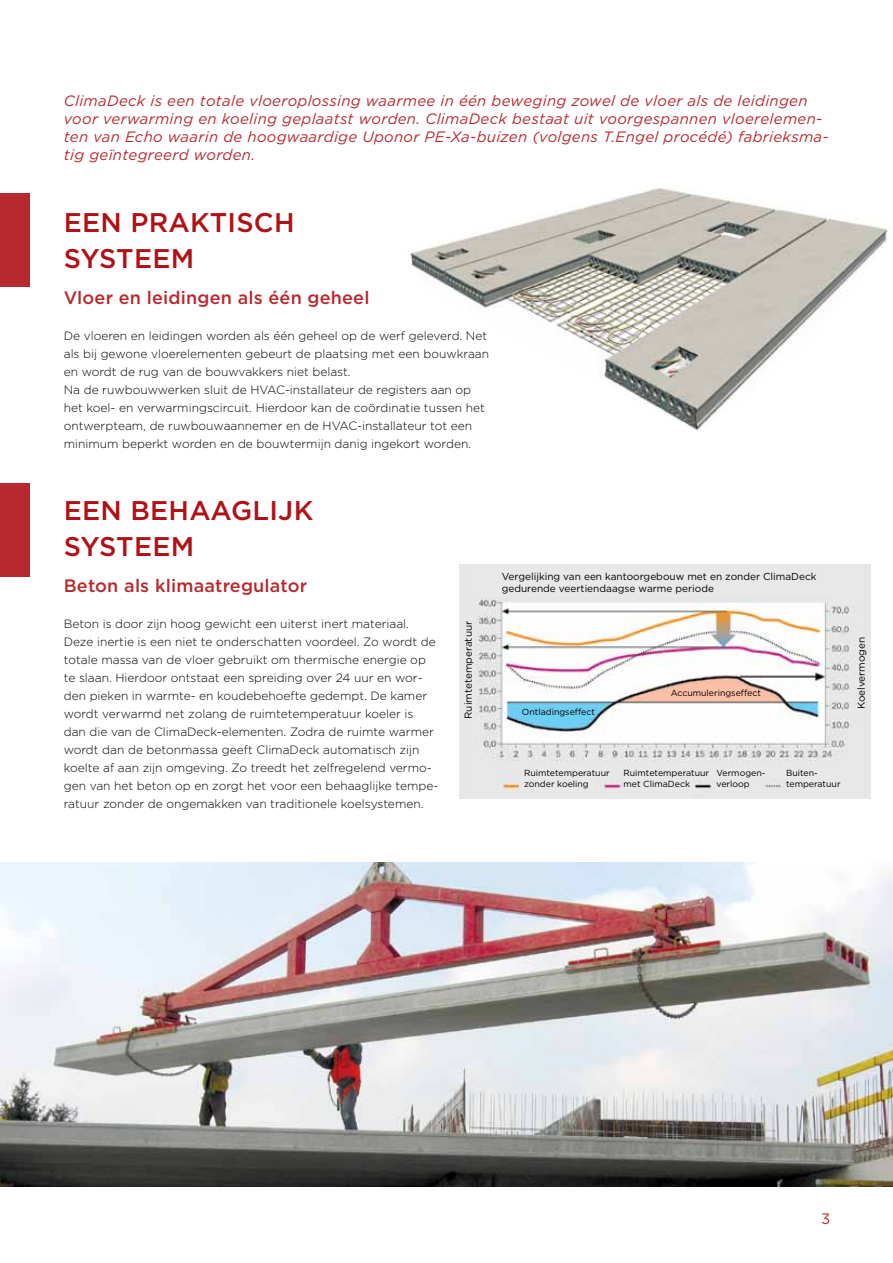
<style>
.page{position:relative;width:893px;height:1263px;background:#fff}
.page>*{position:absolute;margin:0;border:0;box-sizing:border-box;transform-origin:0 0}
.t1{font:500 27px "Gotham";letter-spacing:.01em;color:#b11116}
.t2{font:500 18px "Gotham";letter-spacing:.01em;color:#b8292f}
.t3{font:italic 15px/18px "Gotham";letter-spacing:.02em;color:#b8292f}
.t4{font:15px "Gotham";color:#b8292f}
.t5{font:300 12px/18px "Gotham";color:#000}
.t6{font:10.05px/12.1px "Gotham";color:#000}
.t7{font:8.85px/10.6px "Gotham";color:#000}
</style>
<div class="page">
<img style="left:0;top:862px;width:893px;height:324px">
<div style="left:0;top:193px;width:30px;height:93px;background:#b8292f"></div>
<div style="left:0;top:483px;width:30px;height:93px;background:#b8292f"></div>
<div style="left:459px;top:564px;width:411px;height:235px;background:#e6e7e8"></div>
<img style="left:476px;top:599px;width:379px;height:190px">
<img style="left:410px;top:188px;width:478px;height:243px">
<p class="t3" style="left:64px;top:92px;width:766px">ClimaDeck is een totale vloeroplossing waarmee in één beweging zowel de vloer als de leidingen voor verwarming en koeling geplaatst worden. ClimaDeck bestaat uit voorgespannen vloerelemen&shy;ten van Echo waarin de hoogwaardige Uponor PE-Xa-buizen (volgens T.Engel procédé) fabrieksma&shy;tig geïntegreerd worden.</p>
<h1 class="t1" style="left:64px;top:206px;width:87px">EEN pra</h1>
<h1 class="t1" style="left:190px;top:206px;width:106px">ktisch</h1>
<h1 class="t1" style="left:64px;top:242px;width:54px">systee</h1>
<h1 class="t1" style="left:171px;top:242px;width:25px">m</h1>
<h2 class="t2" style="left:64px;top:287px;width:307px">Vloer en leidingen als één geheel</h2>
<p class="t5" style="left:64px;top:327px;width:427px">De vloeren en leidingen worden als één geheel op de werf geleverd. Net als bij gewone vloerelementen gebeurt de plaatsing met een bouwkraan en wordt de rug van de bouwvakkers niet belast.<br>Na de ruwbouwwerken sluit de HVAC-installateur de registers aan op het koel- en verwarmingscircuit. Hierdoor kan de coördinatie tussen het ontwerpteam, de ruwbouwaannemer en de HVAC-installateur tot een minimum beperkt worden en de bouwtermijn danig ingekort worden.</p>
<h1 class="t1" style="left:64px;top:494px;width:144px">Een behaagli</h1>
<h1 class="t1" style="left:278px;top:494px;width:36px">jk</h1>
<h1 class="t1" style="left:64px;top:530px;width:54px">systee</h1>
<h1 class="t1" style="left:171px;top:530px;width:25px">m</h1>
<h2 class="t2" style="left:64px;top:575px;width:245px">Beton als klimaatregulator</h2>
<p class="t5" style="left:64px;top:615px;width:376px">Beton is door zijn hoog gewicht een uiterst inert materiaal.<br>Deze inertie is een niet te onderschatten voordeel. Zo wordt de totale massa van de vloer gebruikt om thermische energie op te slaan. Hierdoor ontstaat een spreiding over 24 uur en wor&shy;den pieken in warmte- en koudebehoefte gedempt. De kamer wordt verwarmd net zolang de ruimtetemperatuur koeler is dan die van de ClimaDeck-elementen. Zodra de ruimte warmer wordt dan de betonmassa geeft ClimaDeck automatisch zijn koelte af aan zijn omgeving. Zo treedt het zelfregelend vermo&shy;gen van het beton op en zorgt het voor een behaaglijke tempe&shy;ratuur zonder de ongemakken van traditionele koelsystemen.</p>
<p class="t6" style="left:462px;top:719px;width:99px;rotate:-90deg">Ruimtetemperatuur</p>
<p class="t6" style="left:502px;top:570px;width:316px">Vergelijking van een kantoorgebouw met en zonder ClimaDeck gedurende veertiendaagse warme periode</p>
<p class="t7" style="left:522px;top:707px;width:75px">Ontladingseffect</p>
<p class="t7" style="left:671px;top:688px;width:92px">Accumuleringseffect</p>
<p class="t6" style="left:855px;top:709px;width:74px;rotate:-90deg">Koelvermogen</p>
<p class="t7" style="left:524px;top:768px;width:87px">Ruimtetemperatuur zonder koeling</p>
<p class="t7" style="left:623px;top:768px;width:87px">Ruimtetemperatuur met ClimaDeck</p>
<p class="t7" style="left:716px;top:768px;width:50px">Vermogen&shy;verloop</p>
<p class="t7" style="left:786px;top:768px;width:56px">Buiten&shy;temperatuur</p>
<p class="t4" style="left:821px;top:1209px;width:11px">3</p>
</div>
